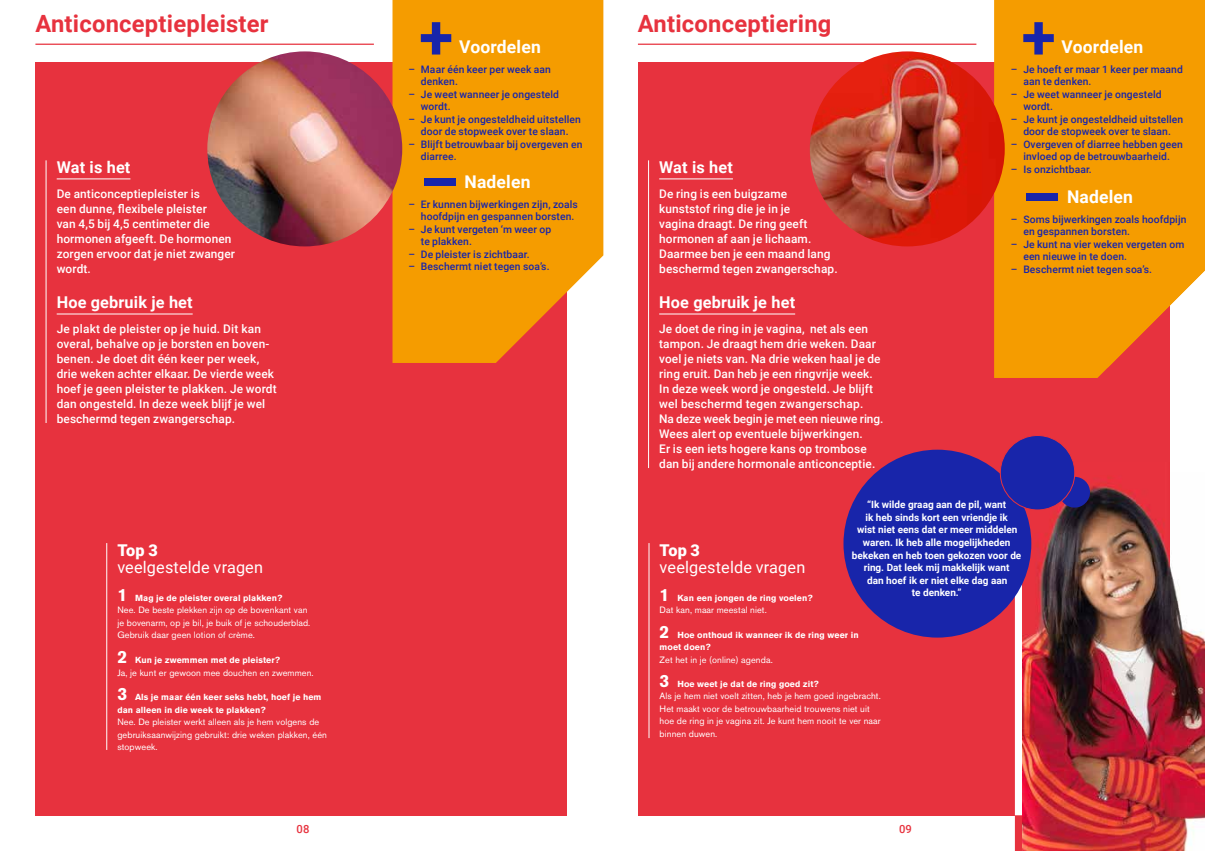
<style>
.page{position:relative;width:1205px;height:851px;background:#fff}
.page>*{position:absolute;margin:0;border:0;box-sizing:border-box;transform-origin:0 0}
.t1{font:700 62.5px "Roboto";color:#1825aa}
.t2{font:700 23.75px "Roboto";letter-spacing:.01em;color:#e7323e}
.t3{font:700 17.5px "Roboto";letter-spacing:.01em;color:#fff}
.t4{font:700 16.25px "Roboto";letter-spacing:.01em;color:#fff}
.t5{font:16.25px "Roboto";letter-spacing:.01em;color:#fff}
.t6{font:900 16.25px "Roboto";letter-spacing:-.04em;color:#fff}
.t7{font:500 11.88px/15px "Roboto";letter-spacing:.01em;color:#fff}
.t8{font:500 11.25px "Roboto";color:#e7323e}
.t9{font:500 10.25px/12.5px "Roboto";letter-spacing:.01em;color:#1825aa}
.t10{font:700 10px/12.5px "Roboto";color:#fff;text-align:center}
.t11{font:9.12px/12.5px "Akzidenz Grotesk BE";letter-spacing:.01em;color:#fff}
.t12{font:700 8.75px/12.5px "Akzidenz Grotesk BE";letter-spacing:.01em;color:#fff}
.s1{font-size:17.5px}
</style>
<div class="page">
<div style="left:35px;top:62px;width:532px;height:753px;background:#e7323e"></div>
<svg style="left:392px;top:0;width:211px;height:363px;background:#f49c0d"></svg>
<hr style="left:57px;top:178px;width:73px;height:1px;background:#fff">
<hr style="left:57px;top:313px;width:136px;height:1px;background:#fff">
<hr style="left:35px;top:44px;width:339px;height:1px;background:#e7323e">
<img style="left:207px;top:51px;width:195px;height:195px;border-radius:97px">
<div style="left:638px;top:62px;width:531px;height:753px;background:#e7323e"></div>
<svg style="left:994px;top:0;width:176px;height:378px;background:#f28c09"></svg>
<div style="left:1005px;top:0;width:200px;height:367px;background:#f59c00"></div>
<hr style="left:659px;top:178px;width:74px;height:1px;background:#fff">
<hr style="left:659px;top:313px;width:136px;height:1px;background:#fff">
<hr style="left:648px;top:160px;width:1px;height:308px;background:#fff">
<hr style="left:648px;top:543px;width:1px;height:195px;background:#fff">
<hr style="left:638px;top:44px;width:338px;height:1px;background:#e7323e">
<img style="left:810px;top:51px;width:195px;height:195px;border-radius:97px">
<div style="left:1015px;top:513px;width:7px;height:302px;background:#fff"></div>
<div style="left:1015px;top:815px;width:7px;height:35px;background:#e7323e"></div>
<hr style="left:106px;top:543px;width:1px;height:206px;background:#fff">
<img style="left:1022px;top:472px;width:183px;height:378px">
<img style="left:1022px;top:472px;width:147px;height:343px">
<div style="left:843px;top:449px;width:188px;height:188px;background:#1825aa;border-radius:50%"></div>
<div style="left:1059px;top:476px;width:31px;height:31px;background:#1825aa;border-radius:50%"></div>
<div style="left:1000px;top:435px;width:75px;height:75px;background:#1825aa;border-radius:50%"></div>
<div style="left:1000px;top:435px;width:75px;height:75px;border:1px solid #e7323e;border-radius:50%"></div>
<hr style="left:46px;top:160px;width:1px;height:263px;background:#fff">
<h2 class="t2" style="left:35px;top:7px;width:235px">Anticonceptiepleister</h2>
<h3 class="t4" style="left:57px;top:156px;width:75px">Wat is het</h3>
<p class="t7" style="left:57px;top:186px;width:180px">De anticonceptiepleister is<br>een dunne, flexibele pleister<br>van 4,5 bij 4,5 centimeter die hormonen afgeeft. De hormonen zorgen ervoor dat je niet zwanger wordt.</p>
<h3 class="t4" style="left:57px;top:291px;width:137px">Hoe gebruik je het</h3>
<p class="t7" style="left:57px;top:321px;width:221px">Je plakt de pleister op je huid. Dit kan overal, behalve op je borsten en boven&shy;benen. Je doet dit één keer per week, drie weken achter elkaar. De vierde week hoef je geen pleister te plakken. Je wordt dan ongesteld. In deze week blijf je wel beschermd tegen zwangerschap.</p>
<h3 class="t6" style="left:117px;top:538px;width:42px">Top 3</h3>
<h3 class="t5" style="left:117px;top:556px;width:147px">veelgestelde vragen</h3>
<p class="t12" style="left:117px;top:591px;width:166px"><span class="s1">1</span> Mag je de pleister overal plakken?</p>
<p class="t11" style="left:117px;top:603px;width:194px">Nee. De beste plekken zijn op de bovenkant van je bovenarm, op je bil, je buik of je schouderblad.<br>Gebruik daar geen lotion of crème.</p>
<p class="t12" style="left:117px;top:654px;width:164px"><span class="s1">2</span> Kun je zwemmen met de pleister?</p>
<p class="t11" style="left:117px;top:666px;width:198px">Ja, je kunt er gewoon mee douchen en zwemmen.</p>
<p class="t12" style="left:117px;top:690px;width:206px"><span class="s1">3</span> Als je maar één keer seks hebt, hoef je hem dan alleen in die week te plakken?</p>
<p class="t11" style="left:117px;top:715px;width:211px">Nee. De pleister werkt alleen als je hem volgens de gebruiksaanwijzing gebruikt: drie weken plakken, één stopweek.</p>
<p class="t8" style="left:297px;top:820px;width:14px">08</p>
<h1 class="t1" style="left:419px;top:-7px;width:36px">+</h1>
<h3 class="t3" style="left:459px;top:34px;width:83px">Voordelen</h3>
<p class="t9" style="left:421px;top:62px;width:132px;text-indent:-12px">– Maar één keer per week aan denken.</p>
<p class="t9" style="left:421px;top:87px;width:140px;text-indent:-12px">– Je weet wanneer je ongesteld wordt.</p>
<p class="t9" style="left:408px;top:112px;width:174px;text-align:center">– Je kunt je ongesteldheid uitstellen door de stopweek over te slaan.</p>
<p class="t9" style="left:421px;top:137px;width:163px;text-indent:-12px">– Blijft betrouwbaar bij overgeven en diarree.</p>
<h1 class="t1" style="left:419px;top:138px;width:41px">–</h1>
<h3 class="t3" style="left:464px;top:169px;width:67px">Nadelen</h3>
<p class="t9" style="left:421px;top:197px;width:159px;text-indent:-12px">– Er kunnen bijwerkingen zijn, zoals hoofdpijn en gespannen borsten.</p>
<p class="t9" style="left:421px;top:222px;width:132px;text-indent:-12px">– Je kunt vergeten ‘m weer op te plakken.</p>
<p class="t9" style="left:408px;top:247px;width:123px">– De pleister is zichtbaar.</p>
<p class="t9" style="left:408px;top:260px;width:143px">– Beschermt niet tegen soa’s.</p>
<h2 class="t2" style="left:638px;top:7px;width:195px">Anticonceptiering</h2>
<h3 class="t4" style="left:659px;top:156px;width:75px">Wat is het</h3>
<p class="t7" style="left:659px;top:186px;width:180px">De ring is een buigzame kunststof ring die je in je<br>vagina draagt. De ring geeft hormonen af aan je lichaam.<br>Daarmee ben je een maand lang beschermd tegen zwangerschap.</p>
<h3 class="t4" style="left:659px;top:291px;width:137px">Hoe gebruik je het</h3>
<p class="t7" style="left:659px;top:321px;width:226px">Je doet de ring in je vagina, net als een tampon. Je draagt hem drie weken. Daar voel je niets van. Na drie weken haal je de ring eruit. Dan heb je een ringvrije week.<br>In deze week word je ongesteld. Je blijft wel beschermd tegen zwangerschap.<br>Na deze week begin je met een nieuwe ring.<br>Wees alert op eventuele bijwerkingen.<br>Er is een iets hogere kans op trombose dan bij andere hormonale anticonceptie.</p>
<h1 class="t1" style="left:1021px;top:-7px;width:36px">+</h1>
<h3 class="t3" style="left:1061px;top:34px;width:83px">Voordelen</h3>
<p class="t9" style="left:1023px;top:62px;width:161px;text-indent:-12px">– Je hoeft er maar 1 keer per maand aan te denken.</p>
<p class="t9" style="left:1023px;top:87px;width:140px;text-indent:-12px">– Je weet wanneer je ongesteld wordt.</p>
<p class="t9" style="left:1011px;top:112px;width:174px;text-align:center">– Je kunt je ongesteldheid uitstellen door de stopweek over te slaan.</p>
<p class="t9" style="left:1011px;top:137px;width:173px;text-align:center">– Overgeven of diarree hebben geen invloed op de betrouwbaarheid.</p>
<p class="t9" style="left:1011px;top:162px;width:82px">– Is onzichtbaar.</p>
<h1 class="t1" style="left:1021px;top:153px;width:41px">–</h1>
<h3 class="t3" style="left:1067px;top:184px;width:67px">Nadelen</h3>
<p class="t9" style="left:1023px;top:212px;width:165px;text-indent:-12px">– Soms bijwerkingen zoals hoofdpijn en gespannen borsten.</p>
<p class="t9" style="left:1023px;top:237px;width:162px;text-indent:-12px">– Je kunt na vier weken vergeten om een nieuwe in te doen.</p>
<p class="t9" style="left:1011px;top:262px;width:143px">– Beschermt niet tegen soa’s.</p>
<p class="t10" style="left:852px;top:498px;width:171px">“Ik wilde graag aan de pil, want<br>ik heb sinds kort een vriendje ik<br>wist niet eens dat er meer middelen waren. Ik heb alle mogelijkheden bekeken en heb toen gekozen voor de ring. Dat leek mij makkelijk want<br>dan hoef ik er niet elke dag aan<br>te denken.”</p>
<h3 class="t6" style="left:659px;top:538px;width:42px">Top 3</h3>
<h3 class="t5" style="left:659px;top:556px;width:147px">veelgestelde vragen</h3>
<p class="t12" style="left:659px;top:591px;width:155px"><span class="s1">1</span> Kan een jongen de ring voelen?</p>
<p class="t11" style="left:659px;top:603px;width:109px">Dat kan, maar meestal niet.</p>
<p class="t12" style="left:659px;top:628px;width:200px"><span class="s1">2</span> Hoe onthoud ik wanneer ik de ring weer in moet doen?</p>
<p class="t11" style="left:659px;top:653px;width:115px">Zet het in je (online) agenda.</p>
<p class="t12" style="left:659px;top:677px;width:161px"><span class="s1">3</span> Hoe weet je dat de ring goed zit?</p>
<p class="t11" style="left:659px;top:690px;width:223px">Als je hem niet voelt zitten, heb je hem goed ingebracht.<br>Het maakt voor de betrouwbaarheid trouwens niet uit hoe de ring in je vagina zit. Je kunt hem nooit te ver naar binnen duwen.</p>
<p class="t8" style="left:899px;top:820px;width:14px">09</p>
</div>
